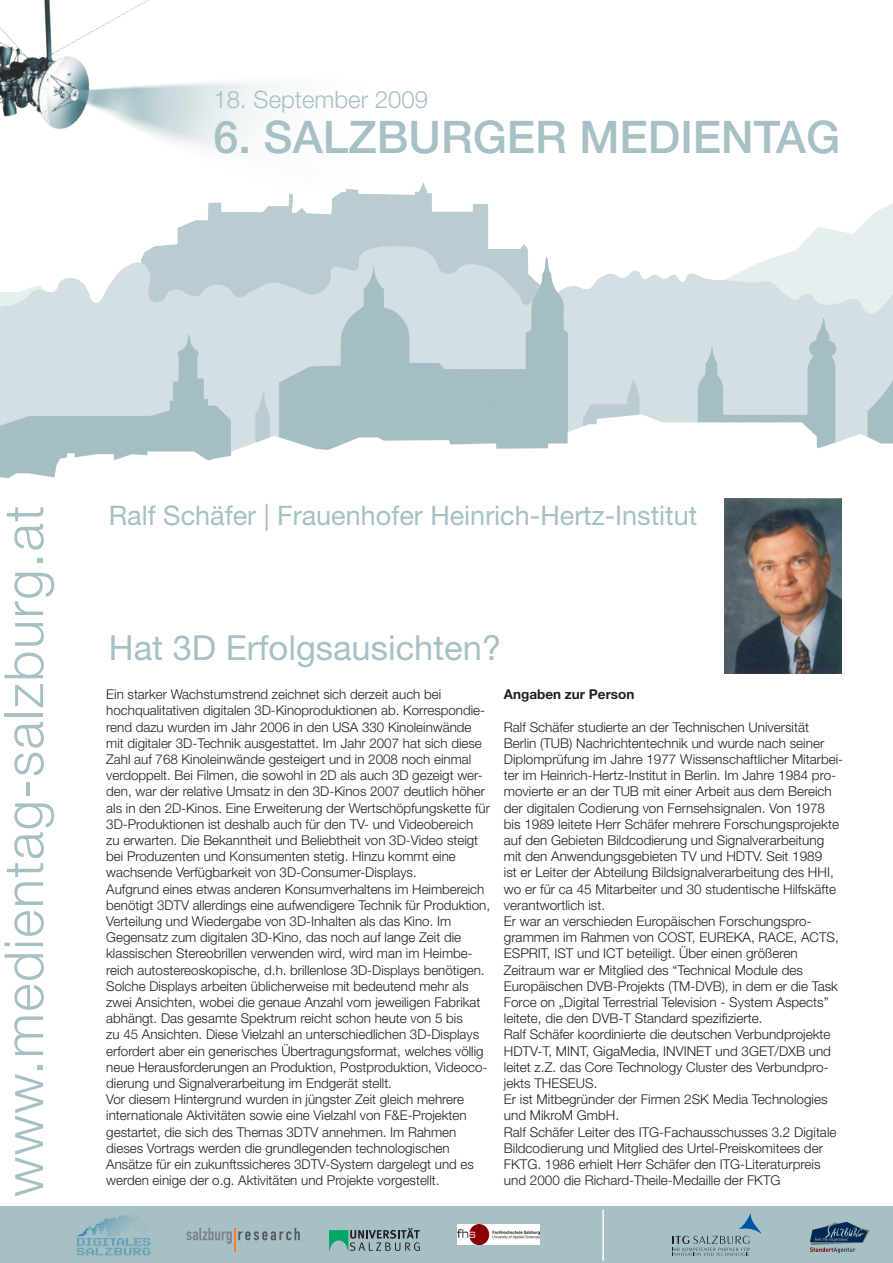
<style>
.page{position:relative;width:893px;height:1263px;background:#fff}
.page>*{position:absolute;margin:0;border:0;box-sizing:border-box;transform-origin:0 0}
.t1{font:300 54px "Helvetica Neue";letter-spacing:.03em;color:#a6c0c5}
.t2{font:500 45px "Helvetica Neue";color:#a6c0c5}
.t3{font:34.5px "Helvetica Neue";color:#a6c0c5}
.t4{font:27px "Helvetica Neue";color:#a6c0c5}
.t5{font:300 24px "Helvetica Neue";color:#a6c0c5}
.ul{font:300 13.5px/16.2px "Helvetica Neue";color:#231f20}
.paragraph{font:300 13.5px/16.2px "Helvetica Neue";color:#231f20}
.paragraph-2{font:700 13.5px "Helvetica Neue";color:#231f20}
</style>
<div class="page">
<div style="left:0;top:1206px;width:893px;height:57px;background:#a6c0c5"></div>
<img style="left:0;top:182px;width:893px;height:296px">
<img style="left:0;top:0;width:401px;height:302px">
<svg style="left:186px;top:1228px;width:46px;height:16px"></svg>
<svg style="left:238px;top:1228px;width:62px;height:12px"></svg>
<hr style="left:234px;top:1228px;width:2px;height:23px;background:#f58220">
<img style="left:458px;top:1224px;width:82px;height:20px">
<svg style="left:672px;top:1213px;width:89px;height:43px"></svg>
<svg style="left:329px;top:1228px;width:91px;height:23px"></svg>
<img style="left:77px;top:1214px;width:74px;height:42px">
<hr style="left:602px;top:1210px;width:2px;height:51px;background:#fff">
<img style="left:810px;top:1221px;width:60px;height:32px">
<img style="left:724px;top:499px;width:118px;height:174px">
<p class="t5" style="left:214px;top:85px;width:216px">18. September 2009</p>
<p class="t2" style="left:214px;top:110px;width:628px">6. SALZBURGER MEDIENTAG</p>
<p class="t1" style="left:-9px;top:1197px;width:693px;rotate:-90deg">www.medientag-salzburg.at</p>
<p class="t4" style="left:109px;top:499px;width:590px">Ralf Schäfer | Frauenhofer Heinrich-Hertz-Institut</p>
<p class="t3" style="left:109px;top:627px;width:394px">Hat 3D Erfolgsausichten?</p>
<p class="ul" style="left:106px;top:686px;width:385px">Ein starker Wachstumstrend zeichnet sich derzeit auch bei hochqualitativen digitalen 3D-Kinoproduktionen ab. Korrespondie&shy;rend dazu wurden im Jahr 2006 in den USA 330 Kinoleinwände mit digitaler 3D-Technik ausgestattet. Im Jahr 2007 hat sich diese Zahl auf 768 Kinoleinwände gesteigert und in 2008 noch einmal verdoppelt. Bei Filmen, die sowohl in 2D als auch 3D gezeigt wer&shy;den, war der relative Umsatz in den 3D-Kinos 2007 deutlich höher als in den 2D-Kinos. Eine Erweiterung der Wertschöpfungskette für 3D-Produktionen ist deshalb auch für den TV- und Videobereich zu erwarten. Die Bekanntheit und Beliebtheit von 3D-Video steigt bei Produzenten und Konsumenten stetig. Hinzu kommt eine wachsende Verfügbarkeit von 3D-Consumer-Displays.</p>
<p class="ul" style="left:106px;top:880px;width:385px">Aufgrund eines etwas anderen Konsumverhaltens im Heimbereich benötigt 3DTV allerdings eine aufwendigere Technik für Produktion, Verteilung und Wiedergabe von 3D-Inhalten als das Kino. Im Gegensatz zum digitalen 3D-Kino, das noch auf lange Zeit die klassischen Stereobrillen verwenden wird, wird man im Heimbe&shy;reich autostereoskopische, d.h. brillenlose 3D-Displays benötigen.<br>Solche Displays arbeiten üblicherweise mit bedeutend mehr als zwei Ansichten, wobei die genaue Anzahl vom jeweiligen Fabrikat abhängt. Das gesamte Spektrum reicht schon heute von 5 bis<br>zu 45 Ansichten. Diese Vielzahl an unterschiedlichen 3D-Displays erfordert aber ein generisches Übertragungsformat, welches völlig neue Herausforderungen an Produktion, Postproduktion, Videoco&shy;dierung und Signalverarbeitung im Endgerät stellt.</p>
<p class="ul" style="left:106px;top:1091px;width:369px">Vor diesem Hintergrund wurden in jüngster Zeit gleich mehrere internationale Aktivitäten sowie eine Vielzahl von F&amp;E-Projekten gestartet, die sich des Themas 3DTV annehmen. Im Rahmen dieses Vortrags werden die grundlegenden technologischen Ansätze für ein zukunftssicheres 3DTV-System dargelegt und es werden einige der o.g. Aktivitäten und Projekte vorgestellt.</p>
<p class="paragraph-2" style="left:504px;top:686px;width:132px">Angaben zur Person</p>
<p class="paragraph" style="left:504px;top:718px;width:341px">Ralf Schäfer studierte an der Technischen Universität Berlin (TUB) Nachrichtentechnik und wurde nach seiner Diplomprüfung im Jahre 1977 Wissenschaftlicher Mitarbei&shy;ter im Heinrich-Hertz-Institut in Berlin. Im Jahre 1984 pro&shy;movierte er an der TUB mit einer Arbeit aus dem Bereich der digitalen Codierung von Fernsehsignalen. Von 1978 bis 1989 leitete Herr Schäfer mehrere Forschungsprojekte auf den Gebieten Bildcodierung und Signalverarbeitung mit den Anwendungsgebieten TV und HDTV. Seit 1989<br>ist er Leiter der Abteilung Bildsignalverarbeitung des HHI, wo er für ca 45 Mitarbeiter und 30 studentische Hilfskäfte verantwortlich ist.</p>
<p class="ul" style="left:504px;top:913px;width:336px">Er war an verschieden Europäischen Forschungspro&shy;grammen im Rahmen von COST, EUREKA, RACE, ACTS, ESPRIT, IST und ICT beteiligt. Über einen größeren Zeitraum war er Mitglied des “Technical Module des Europäischen DVB-Projekts (TM-DVB), in dem er die Task Force on „Digital Terrestrial Television - System Aspects” leitete, die den DVB-T Standard spezifizierte.</p>
<p class="ul" style="left:504px;top:1026px;width:329px">Ralf Schäfer koordinierte die deutschen Verbundprojekte HDTV-T, MINT, GigaMedia, INVINET und 3GET/DXB und leitet z.Z. das Core Technology Cluster des Verbundpro&shy;jekts THESEUS.</p>
<p class="ul" style="left:504px;top:1091px;width:325px">Er ist Mitbegründer der Firmen 2SK Media Technologies und MikroM GmbH.</p>
<p class="ul" style="left:504px;top:1123px;width:334px">Ralf Schäfer Leiter des ITG-Fachausschusses 3.2 Digitale Bildcodierung und Mitglied des Urtel-Preiskomitees der FKTG. 1986 erhielt Herr Schäfer den ITG-Literaturpreis und 2000 die Richard-Theile-Medaille der FKTG</p>
</div>
